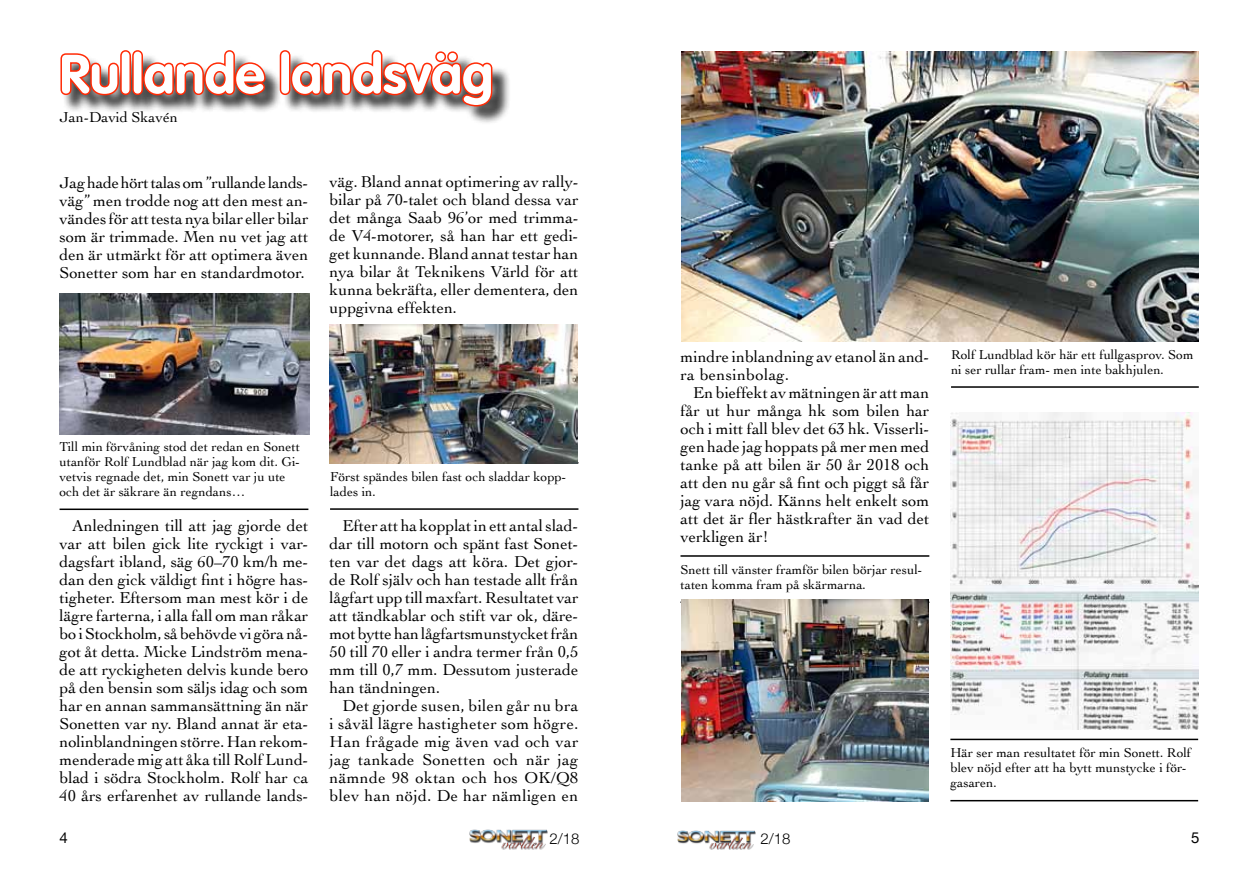
<style>
.page{position:relative;width:1259px;height:893px;background:#fff}
.page>*{position:absolute;margin:0;border:0;box-sizing:border-box;transform-origin:0 0}
.t1{font:700 54px "VAG Rounded";color:#fff}
.t2{font:16.5px/18px "Cochin";color:#000;text-align:justify}
.t3{font:15px "Cochin";color:#000}
.t4{font:300 15px "Helvetica Neue";color:#000}
.t5{font:15px "Helvetica Neue";color:#000}
.t6{font:13.5px/15px "Cochin";color:#000}
</style>
<div class="page">
<img style="left:469px;top:830px;width:78px;height:20px">
<img style="left:677px;top:830px;width:78px;height:20px">
<hr style="left:951px;top:386px;width:247px;height:2px;background:#000">
<hr style="left:330px;top:462px;width:248px;height:2px;background:#000">
<hr style="left:330px;top:508px;width:248px;height:2px;background:#000">
<hr style="left:60px;top:509px;width:248px;height:1px;background:#000">
<div style="left:62px;top:53px;width:449px;height:72px;background:#000;opacity:.75"></div>
<svg style="left:60px;top:53px;width:60px;height:44px"></svg>
<div style="left:120px;top:50px;width:11px;height:45px;border:3px solid #ff2b06;border-radius:4px"></div>
<div style="left:132px;top:50px;width:11px;height:45px;border:3px solid #ff2b06;border-radius:4px"></div>
<svg style="left:142px;top:50px;width:125px;height:47px"></svg>
<div style="left:280px;top:50px;width:10px;height:45px;border:3px solid #ff2b06;border-radius:4px"></div>
<svg style="left:289px;top:50px;width:205px;height:58px"></svg>
<hr style="left:680px;top:555px;width:249px;height:2px;background:#000">
<hr style="left:680px;top:601px;width:249px;height:2px;background:#000">
<img style="left:59px;top:293px;width:250px;height:142px">
<img style="left:330px;top:324px;width:247px;height:140px">
<img style="left:681px;top:51px;width:517px;height:291px">
<img style="left:681px;top:600px;width:247px;height:201px">
<img style="left:950px;top:412px;width:248px;height:317px">
<hr style="left:950px;top:739px;width:248px;height:1px;background:#000">
<hr style="left:950px;top:800px;width:248px;height:1px;background:#000">
<h1 class="t1" style="left:60px;top:43px;width:435px">Rullande landsväg</h1>
<p class="t3" style="left:60px;top:107px;width:120px">Jan-David Skavén</p>
<p class="t2" style="left:60px;top:173px;width:250px">Jag hade hört talas om ”rullande lands&shy;väg” men trodde nog att den mest an&shy;vändes för att testa nya bilar eller bilar som är trimmade. Men nu vet jag att den är utmärkt för att optimera även Sonetter som har en standardmotor.</p>
<p class="t2" style="left:330px;top:172px;width:250px">väg. Bland annat optimering av rally&shy;bilar på 70-talet och bland dessa var det många Saab 96’or med trimma&shy;de V4-motorer, så han har ett gedi&shy;get kunnande. Bland annat testar han nya bilar åt Teknikens Värld för att kunna bekräfta, eller dementera, den uppgivna effekten.</p>
<p class="t6" style="left:60px;top:438px;width:242px">Till min förvåning stod det redan en Sonett utanför Rolf Lundblad när jag kom dit. Gi&shy;vetvis regnade det, min Sonett var ju ute och det är säkrare än regndans…</p>
<p class="t2" style="left:60px;top:516px;width:250px;text-indent:13px">Anledningen till att jag gjorde det var att bilen gick lite ryckigt i var&shy;dagsfart ibland, säg 60–70 km/h me&shy;dan den gick väldigt fint i högre has&shy;tigheter. Eftersom man mest kör i de lägre farterna, i alla fall om man råkar bo i Stockholm, så behövde vi göra nå&shy;got åt detta. Micke Lindström mena&shy;de att ryckigheten delvis kunde bero på den bensin som säljs idag och som har en annan sammansättning än när Sonetten var ny. Bland annat är eta&shy;nolinblandningen större. Han rekom&shy;menderade mig att åka till Rolf Lund&shy;blad i södra Stockholm. Rolf har ca 40 års erfarenhet av rullande lands-</p>
<p class="t6" style="left:330px;top:468px;width:238px">Först spändes bilen fast och sladdar kopp&shy;lades in.</p>
<p class="t2" style="left:330px;top:516px;width:250px;text-indent:13px">Efter att ha kopplat in ett antal slad&shy;dar till motorn och spänt fast Sonet&shy;ten var det dags att köra. Det gjor&shy;de Rolf själv och han testade allt från lågfart upp till maxfart. Resultatet var att tändkablar och stift var ok, däre&shy;mot bytte han lågfartsmunstycket från 50 till 70 eller i andra termer från 0,5 mm till 0,7 mm. Dessutom justerade han tändningen.</p>
<p class="t2" style="left:330px;top:696px;width:250px;text-indent:13px">Det gjorde susen, bilen går nu bra i såväl lägre hastigheter som högre.<br>Han frågade mig även vad och var jag tankade Sonetten och när jag nämnde 98 oktan och hos OK/Q8 blev han nöjd. De har nämligen en</p>
<p class="t2" style="left:680px;top:347px;width:249px">mindre inblandning av etanol än and&shy;ra bensinbolag.</p>
<p class="t2" style="left:680px;top:383px;width:250px;text-indent:13px">En bieffekt av mätningen är att man får ut hur många hk som bilen har och i mitt fall blev det 63 hk. Visserli&shy;gen hade jag hoppats på mer men med tanke på att bilen är 50 år 2018 och att den nu går så fint och piggt så får jag vara nöjd. Känns helt enkelt som att det är fler hästkrafter än vad det verkligen är!</p>
<p class="t6" style="left:680px;top:561px;width:243px">Snett till vänster framför bilen börjar resul&shy;taten komma fram på skärmarna.</p>
<p class="t6" style="left:951px;top:346px;width:244px">Rolf Lundblad kör här ett fullgasprov. Som ni ser rullar fram- men inte bakhjulen.</p>
<p class="t6" style="left:950px;top:745px;width:242px">Här ser man resultatet för min Sonett. Rolf blev nöjd efter att ha bytt munstycke i för&shy;gasaren.</p>
<p class="t5" style="left:60px;top:827px;width:10px">4</p>
<p class="t4" style="left:549px;top:827px;width:32px">2/18</p>
<p class="t4" style="left:760px;top:827px;width:32px">2/18</p>
<p class="t5" style="left:1191px;top:827px;width:10px">5</p>
</div>
